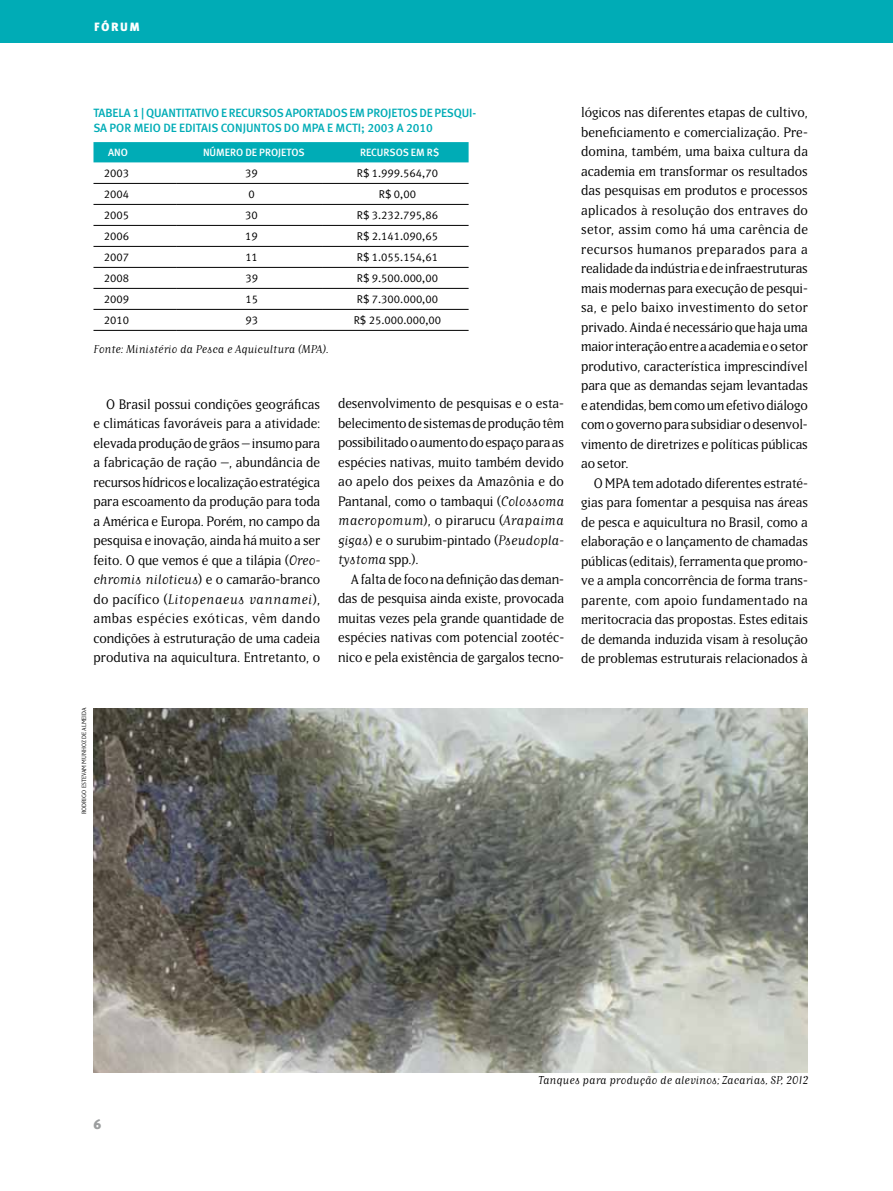
<style>
.page{position:relative;width:893px;height:1191px;background:#fff}
.page>*{position:absolute;margin:0;border:0;box-sizing:border-box;transform-origin:0 0}
.t1{font:13.5px/19.5px "Matrix Book Lining";letter-spacing:-.01em;color:#000;text-align:justify}
.t2{font:13.5px "Meta Black Caps Expert";color:#9c9e9f}
.t3{font:12px/15px "Meta Medium LF";letter-spacing:-.01em;color:#00acb6}
.t4{font:12px "Meta Black Caps";color:#fff}
.t5{font:11.25px "Meta Normal LF";color:#000}
.t6{font:italic 11.25px "Matrix Book Lining";color:#000}
.t7{font:10.5px "Meta Medium LF";color:#fff}
.t8{font:6px "Matrix Book Lining";color:#000}
.s1{font-style:italic}
</style>
<div class="page">
<div style="left:0;top:0;width:893px;height:43px;background:#00acb6"></div>
<div style="left:93px;top:142px;width:376px;height:20px;background:#00acb6"></div>
<hr style="left:93px;top:183px;width:84px;height:1px;background:#000">
<hr style="left:177px;top:183px;width:145px;height:1px;background:#000">
<hr style="left:322px;top:183px;width:147px;height:1px;background:#000">
<hr style="left:93px;top:204px;width:84px;height:1px;background:#000">
<hr style="left:177px;top:204px;width:145px;height:1px;background:#000">
<hr style="left:322px;top:204px;width:147px;height:1px;background:#000">
<hr style="left:93px;top:225px;width:84px;height:1px;background:#000">
<hr style="left:177px;top:225px;width:145px;height:1px;background:#000">
<hr style="left:322px;top:225px;width:147px;height:1px;background:#000">
<hr style="left:93px;top:246px;width:84px;height:1px;background:#000">
<hr style="left:177px;top:246px;width:145px;height:1px;background:#000">
<hr style="left:322px;top:246px;width:147px;height:1px;background:#000">
<hr style="left:93px;top:267px;width:84px;height:1px;background:#000">
<hr style="left:177px;top:267px;width:145px;height:1px;background:#000">
<hr style="left:322px;top:267px;width:147px;height:1px;background:#000">
<hr style="left:93px;top:288px;width:84px;height:1px;background:#000">
<hr style="left:177px;top:288px;width:145px;height:1px;background:#000">
<hr style="left:322px;top:288px;width:147px;height:1px;background:#000">
<hr style="left:93px;top:309px;width:84px;height:1px;background:#000">
<hr style="left:177px;top:309px;width:145px;height:1px;background:#000">
<hr style="left:322px;top:309px;width:147px;height:1px;background:#000">
<hr style="left:93px;top:330px;width:84px;height:1px;background:#000">
<hr style="left:177px;top:330px;width:145px;height:1px;background:#000">
<hr style="left:322px;top:330px;width:147px;height:1px;background:#000">
<img style="left:94px;top:708px;width:714px;height:364px">
<p class="t4" style="left:94px;top:19px;width:46px">FÓRUM</p>
<p class="t3" style="left:93px;top:105px;width:384px">TABELA 1 | QUANTITATIVO E RECURSOS APORTADOS EM PROJETOS DE PESQUI-<br>SA POR MEIO DE EDITAIS CONJUNTOS DO MPA E MCTI; 2003 A 2010</p>
<p class="t7" style="left:108px;top:147px;width:8px">ANO</p>
<p class="t7" style="left:203px;top:147px;width:103px">N ÚMERO DE PROJETOS</p>
<p class="t7" style="left:360px;top:147px;width:7px">RECUR</p>
<p class="t7" style="left:390px;top:147px;width:51px">SOS EM R$</p>
<p class="t5" style="left:104px;top:167px;width:27px">2003</p>
<p class="t5" style="left:245px;top:167px;width:14px">39</p>
<p class="t5" style="left:357px;top:167px;width:83px">R$ 1.999.564,70</p>
<p class="t5" style="left:104px;top:188px;width:27px">2004</p>
<p class="t5" style="left:248px;top:188px;width:8px">0</p>
<p class="t5" style="left:379px;top:188px;width:39px">R$ 0,00</p>
<p class="t5" style="left:104px;top:209px;width:27px">2005</p>
<p class="t5" style="left:245px;top:209px;width:14px">30</p>
<p class="t5" style="left:357px;top:209px;width:83px">R$ 3.232.795,86</p>
<p class="t5" style="left:104px;top:230px;width:27px">2006</p>
<p class="t5" style="left:245px;top:230px;width:14px">19</p>
<p class="t5" style="left:357px;top:230px;width:83px">R$ 2.141.090,65</p>
<p class="t5" style="left:104px;top:251px;width:27px">2007</p>
<p class="t5" style="left:245px;top:251px;width:14px">11</p>
<p class="t5" style="left:357px;top:251px;width:83px">R$ 1.055.154,61</p>
<p class="t5" style="left:104px;top:272px;width:27px">2008</p>
<p class="t5" style="left:245px;top:272px;width:14px">39</p>
<p class="t5" style="left:357px;top:272px;width:83px">R$ 9.500.000,00</p>
<p class="t5" style="left:104px;top:293px;width:27px">2009</p>
<p class="t5" style="left:245px;top:293px;width:14px">15</p>
<p class="t5" style="left:357px;top:293px;width:83px">R$ 7.300.000,00</p>
<p class="t5" style="left:104px;top:314px;width:27px">2010</p>
<p class="t5" style="left:245px;top:314px;width:14px">93</p>
<p class="t5" style="left:354px;top:314px;width:89px">R$ 25.000.000,00</p>
<p class="t6" style="left:93px;top:342px;width:237px">Fonte: Ministério da Pesca e Aquicultura (MPA).</p>
<p class="t1" style="left:93px;top:394px;width:228px;text-indent:13px">O Brasil possui condições geográficas e climáticas favoráveis para a atividade: elevada produção de grãos – insumo para a fabricação de ração –, abundância de recursos hídricos e localização estratégica para escoamento da produção para toda a América e Europa. Porém, no campo da pesquisa e inovação, ainda há muito a ser feito. O que vemos é que a tilápia (<span class="s1">Oreo&shy;chromis niloticus</span>) e o camarão-branco do pacífico (<span class="s1">Litopenaeus vannamei</span>), ambas espécies exóticas, vêm dando condições à estruturação de uma cadeia produtiva na aquicultura. Entretanto, o</p>
<p class="t1" style="left:338px;top:394px;width:228px">desenvolvimento de pesquisas e o esta&shy;belecimento de sistemas de produção têm possibilitado o aumento do espaço para as espécies nativas, muito também devido ao apelo dos peixes da Amazônia e do Pantanal, como o tambaqui (<span class="s1">Colossoma macropomum</span>), o pirarucu (<span class="s1">Arapaima gigas</span>) e o surubim-pintado (<span class="s1">Pseudopla&shy;tystoma</span> spp.).</p>
<p class="t1" style="left:338px;top:569px;width:228px;text-indent:13px">A falta de foco na definição das deman&shy;das de pesquisa ainda existe, provocada muitas vezes pela grande quantidade de espécies nativas com potencial zootéc&shy;nico e pela existência de gargalos tecno-</p>
<p class="t8" style="left:81px;top:814px;width:108px;rotate:-90deg">Rodrigo Estevam Munhoz de Almeida</p>
<p class="t1" style="left:581px;top:102px;width:228px">lógicos nas diferentes etapas de cultivo, beneficiamento e comercialização. Pre&shy;domina, também, uma baixa cultura da academia em transformar os resultados das pesquisas em produtos e processos aplicados à resolução dos entraves do setor, assim como há uma carência de recursos humanos preparados para a realidade da indústria e de infraestruturas mais modernas para execução de pesqui&shy;sa, e pelo baixo investimento do setor privado. Ainda é necessário que haja uma maior interação entre a academia e o setor produtivo, característica imprescindível para que as demandas sejam levantadas e atendidas, bem como um efetivo diálogo com o governo para subsidiar o desenvol&shy;vimento de diretrizes e políticas públicas ao setor.</p>
<p class="t1" style="left:581px;top:473px;width:228px;text-indent:13px">O MPA tem adotado diferentes estraté&shy;gias para fomentar a pesquisa nas áreas de pesca e aquicultura no Brasil, como a elaboração e o lançamento de chamadas públicas (editais), ferramenta que promo&shy;ve a ampla concorrência de forma trans&shy;parente, com apoio fundamentado na meritocracia das propostas. Estes editais de demanda induzida visam à resolução de problemas estruturais relacionados à</p>
<p class="t2" style="left:93px;top:1116px;width:9px">6</p>
<p class="t6" style="left:538px;top:1073px;width:272px">Tanques para produção de alevinos; Zacarias, SP, 2012</p>
</div>
